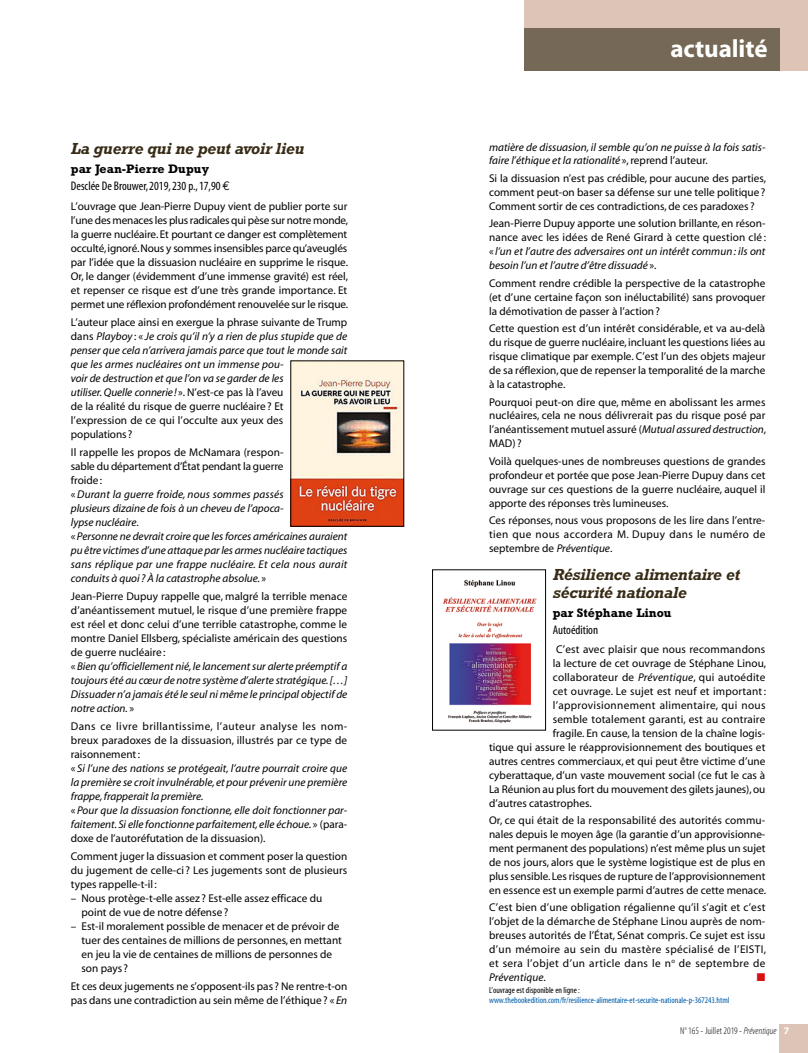
<style>
.page{position:relative;width:808px;height:1053px;background:#fff}
.page>*{position:absolute;margin:0;border:0;box-sizing:border-box;transform-origin:0 0}
.t1{font:25px "Myriad MM 700 600";letter-spacing:-.005em;color:#fff}
.t2{font:italic 700 16.25px/17.8px "Rockwell";letter-spacing:-.02em;color:#392c17}
.t3{font:12.5px "Myriad MM 400 300";color:#000}
.t4{font:700 12.5px "Rockwell";color:#000}
.t5{font:11.25px/14px "Myriad MM 400 600";color:#000;text-align:justify}
.t6{font:11.25px/14px "Myriad MM It 400 600";color:#000}
.t7{font:11.25px "Myriad MM 400 600";letter-spacing:.02em;color:#000}
.t8{font:11.25px "Myriad MM 400 600";letter-spacing:.025em;color:#000}
.t9{font:11.25px "Zapf Dingbats ITC";color:#d51317}
.t10{font:10px "Myriad MM 215 300";letter-spacing:.005em;color:#000}
.t11{font:8.75px "Myriad MM 400 300";color:#005da9}
.t12{font:8.75px "Myriad MM 400 300";color:#000}
.s1{font-family:"Euro Mono"}
.s2{font-family:"Myriad MM 400 600"}
.s3{font-family:"Myriad MM It 400 600"}
.s4{font-family:"Myriad MM It 215 300"}
.s5{font-family:"Myriad MM 700 600";color:#fff}
</style>
<div class="page">
<img style="left:293px;top:362px;width:109px;height:162px">
<img style="left:442px;top:579px;width:95px;height:144px">
<div style="left:432px;top:569px;width:114px;height:161px;border:1px solid #000"></div>
<div style="left:524px;top:0;width:284px;height:71px;background:#dec4b6"></div>
<div style="left:524px;top:28px;width:256px;height:43px;background:#756856"></div>
<div style="left:780px;top:1024px;width:28px;height:28px;background:#dec4b6"></div>
<h2 class="t2" style="left:71px;top:140px;width:235px">La guerre qui ne peut avoir lieu</h2>
<p class="t4" style="left:71px;top:162px;width:140px">par Jean-Pierre Dupuy</p>
<p class="t3" style="left:71px;top:180px;width:161px">Desclée De Brouwer, 2019, 230 p., 17,90 <span class="s1">e</span></p>
<p class="t5" style="left:71px;top:199px;width:279px">L’ouvrage que Jean-Pierre Dupuy vient de publier porte sur l’une des menaces les plus radicales qui pèse sur notre monde, la guerre nucléaire. Et pourtant ce danger est complètement occulté, ignoré. Nous y sommes insensibles parce qu’aveuglés par l’idée que la dissuasion nucléaire en supprime le risque.<br>Or, le danger (évidemment d’une immense gravité) est réel, et repenser ce risque est d’une très grande importance. Et permet une réflexion profondément renouvelée sur le risque.</p>
<p class="t5" style="left:71px;top:315px;width:278px">L’auteur place ainsi en exergue la phrase suivante de Trump</p>
<p class="t6" style="left:71px;top:329px;width:278px"><span class="s2">dans</span> Playboy <span class="s2">: «</span> Je crois qu’il n’y a rien de plus stupide que de penser que cela n’arrivera jamais parce que tout le monde sait que les armes nucléaires ont un immense pou-<br>voir de destruction et que l’on va se garder de les<br>utiliser. Quelle connerie! <span class="s2">». N’est-ce pas là l’aveu</span></p>
<p class="t5" style="left:71px;top:399px;width:214px">de la réalité du risque de guerre nucléaire? Et l’expression de ce qui l’occulte aux yeux des populations ?</p>
<p class="t5" style="left:71px;top:445px;width:214px">Il rappelle les propos de McNamara (respon&shy;sable du département d’État pendant la guerre froide:</p>
<p class="t6" style="left:71px;top:487px;width:278px"><span class="s2">«</span>Durant la guerre froide, nous sommes passés<br>plusieurs dizaine de fois à un cheveu de l’apoca-<br>lypse nucléaire<span class="s2">.<br>«</span>Personne ne devrait croire que les forces américaines auraient pu être victimes d’une attaque par les armes nucléaire tactiques sans réplique par une frappe nucléaire. Et cela nous aurait conduits à quoi? À la catastrophe absolue. <span class="s2">»</span></p>
<p class="t5" style="left:71px;top:589px;width:278px">Jean-Pierre Dupuy rappelle que, malgré la terrible menace d’anéantissement mutuel, le risque d’une première frappe est réel et donc celui d’une terrible catastrophe, comme le montre Daniel Ellsberg, spécialiste américain des questions de guerre nucléaire:</p>
<p class="t6" style="left:71px;top:659px;width:278px;text-align:justify"><span class="s2">«</span>Bien qu’officiellement nié, le lancement sur alerte préemptif a toujours été au cœur de notre système d’alerte stratégique. […] Dissuader n’a jamais été le seul ni même le principal objectif de notre action. <span class="s2">»</span></p>
<p class="t5" style="left:71px;top:719px;width:278px">Dans ce livre brillantissime, l’auteur analyse les nom&shy;breux paradoxes de la dissuasion, illustrés par ce type de raisonnement:</p>
<p class="t6" style="left:71px;top:761px;width:278px"><span class="s2">«</span> Si l’une des nations se protégeait, l’autre pourrait croire que la première se croit invulnérable, et pour prévenir une première frappe, frapperait la première.<br><span class="s2">«</span> Pour que la dissuasion fonctionne, elle doit fonctionner par&shy;faitement. Si elle fonctionne parfaitement, elle échoue. <span class="s2">» (para-</span></p>
<p class="t5" style="left:71px;top:829px;width:278px;line-height:17.6px">doxe de l’autoréfutation de la dissuasion).<br>Comment juger la dissuasion et comment poser la question</p>
<p class="t5" style="left:71px;top:863px;width:278px">du jugement de celle-ci ? Les jugements sont de plusieurs types rappelle-t-il :</p>
<p class="t5" style="left:82px;top:891px;width:242px;text-indent:-11px">– Nous protège-t-elle assez ? Est-elle assez efficace du point de vue de notre défense ?</p>
<p class="t5" style="left:82px;top:919px;width:262px;text-align:left;text-indent:-11px">– Est-il moralement possible de menacer et de prévoir de tuer des centaines de millions de personnes, en mettant en jeu la vie de centaines de millions de personnes de son pays ?</p>
<p class="t5" style="left:71px;top:979px;width:278px">Et ces deux jugements ne s’opposent-ils pas ? Ne rentre-t-on pas dans une contradiction au sein même de l’éthique? « <span class="s3">En</span></p>
<h1 class="t1" style="left:670px;top:37px;width:99px">actualité</h1>
<p class="t6" style="left:489px;top:140px;width:278px">matière de dissuasion, il semble qu’on ne puisse à la fois satis&shy;faire l’éthique et la rationalité <span class="s2">», reprend l’auteur.</span></p>
<p class="t5" style="left:489px;top:172px;width:279px">Si la dissuasion n’est pas crédible, pour aucune des parties, comment peut-on baser sa défense sur une telle politique ?<br>Comment sortir de ces contradictions, de ces paradoxes ?</p>
<p class="t5" style="left:489px;top:217px;width:279px">Jean-Pierre Dupuy apporte une solution brillante, en réson&shy;nance avec les idées de René Girard à cette question clé :</p>
<p class="t6" style="left:489px;top:245px;width:278px"><span class="s2">«</span> l’un et l’autre des adversaires ont un intérêt commun: ils ont besoin l’un et l’autre d’être dissuadé <span class="s2">».</span></p>
<p class="t5" style="left:489px;top:276px;width:278px">Comment rendre crédible la perspective de la catastrophe (et d’une certaine façon son inéluctabilité) sans provoquer la démotivation de passer à l’action?</p>
<p class="t5" style="left:489px;top:322px;width:278px">Cette question est d’un intérêt considérable, et va au-delà du risque de guerre nucléaire, incluant les questions liées au risque climatique par exemple. C’est l’un des objets majeur de sa réflexion, que de repenser la temporalité de la marche à la catastrophe.</p>
<p class="t5" style="left:489px;top:395px;width:279px">Pourquoi peut-on dire que, même en abolissant les armes nucléaires, cela ne nous délivrerait pas du risque posé par l’anéantissement mutuel assuré (<span class="s3">Mutual assured destruction</span>, MAD) ?</p>
<p class="t5" style="left:489px;top:454px;width:278px">Voilà quelques-unes de nombreuses questions de grandes profondeur et portée que pose Jean-Pierre Dupuy dans cet ouvrage sur ces questions de la guerre nucléaire, auquel il apporte des réponses très lumineuses.</p>
<p class="t5" style="left:489px;top:514px;width:278px">Ces réponses, nous vous proposons de les lire dans l’entre&shy;tien que nous accordera M. Dupuy dans le numéro de septembre de <span class="s3">Préventique</span>.</p>
<h2 class="t2" style="left:553px;top:565px;width:188px">Résilience alimentaire et sécurité nationale</h2>
<p class="t4" style="left:553px;top:605px;width:120px">par Stéphane Linou</p>
<p class="t3" style="left:553px;top:623px;width:47px">Autoédition</p>
<p class="t5" style="left:556px;top:642px;width:211px">C’est avec plaisir que nous recommandons</p>
<p class="t5" style="left:553px;top:656px;width:215px">la lecture de cet ouvrage de Stéphane Linou,</p>
<p class="t7" style="left:553px;top:671px;width:214px">collaborateur de <span class="s3">Préventique</span>, qui autoédite</p>
<p class="t5" style="left:553px;top:684px;width:215px">cet ouvrage. Le sujet est neuf et important:</p>
<p class="t8" style="left:553px;top:699px;width:214px">l’approvisionnement alimentaire, qui nous</p>
<p class="t5" style="left:553px;top:712px;width:214px">semble totalement garanti, est au contraire</p>
<p class="t5" style="left:553px;top:726px;width:214px">fragile. En cause, la tension de la chaîne logis-</p>
<p class="t5" style="left:489px;top:740px;width:278px">tique qui assure le réapprovisionnement des boutiques et</p>
<p class="t5" style="left:489px;top:754px;width:278px">autres centres commerciaux, et qui peut être victime d’une</p>
<p class="t5" style="left:489px;top:768px;width:278px">cyberattaque, d’un vaste mouvement social (ce fut le cas à</p>
<p class="t5" style="left:489px;top:782px;width:278px">La Réunion au plus fort du mouvement des gilets jaunes), ou</p>
<p class="t5" style="left:489px;top:796px;width:104px">d’autres catastrophes.</p>
<p class="t5" style="left:489px;top:813px;width:279px">Or, ce qui était de la responsabilité des autorités commu&shy;nales depuis le moyen âge (la garantie d’un approvisionne&shy;ment permanent des populations) n’est même plus un sujet de nos jours, alors que le système logistique est de plus en plus sensible. Les risques de rupture de l’approvisionnement en essence est un exemple parmi d’autres de cette menace.</p>
<p class="t5" style="left:489px;top:901px;width:279px">C’est bien d’une obligation régalienne qu’il s’agit et c’est l’objet de la démarche de Stéphane Linou auprès de nom&shy;breuses autorités de l’État, Sénat compris. Ce sujet est issu d’un mémoire au sein du mastère spécialisé de l’EISTI, et sera l’objet d’un article dans le n<sup>o</sup> de septembre de</p>
<p class="t6" style="left:489px;top:970px;width:58px">Préventique<span class="s2">.</span></p>
<p class="t9" style="left:757px;top:971px;width:10px">■</p>
<p class="t12" style="left:489px;top:985px;width:92px">L’ouvrage est disponible en ligne:</p>
<p class="t11" style="left:489px;top:996px;width:242px">www.thebookedition.com/fr/resilience-alimentaire-et-securite-nationale-p-367243.html</p>
<p class="t10" style="left:680px;top:1025px;width:111px">N<sup>o</sup> 165 - Juillet 2019-<span class="s4">Préventique</span> <span class="s5">7</span></p>
</div>
